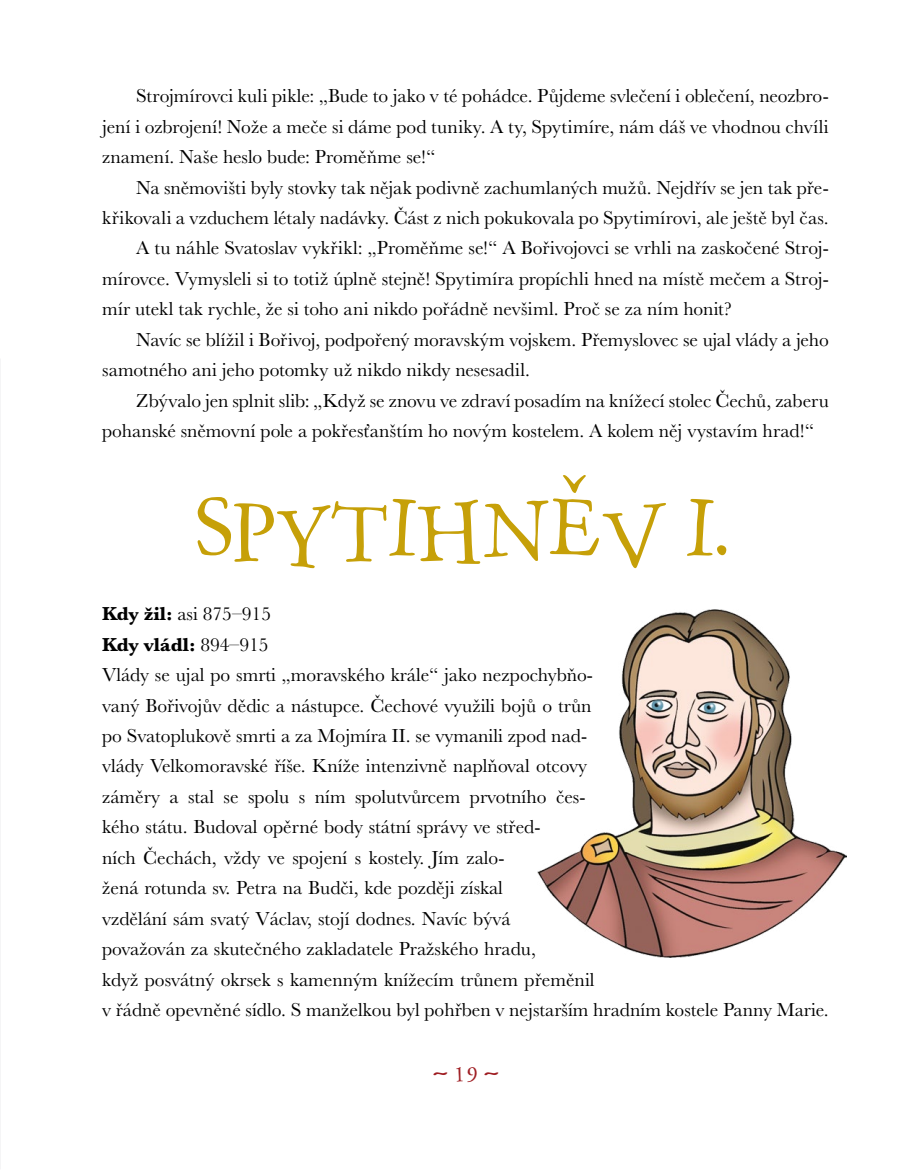
<style>
.page{position:relative;width:915px;height:1170px;background:#fff}
.page>*{position:absolute;margin:0;border:0;box-sizing:border-box;transform-origin:0 0}
.t1{font:90px "TT P22 Garamouche";letter-spacing:-.02em;color:#c6a008}
.t2{font:24px "TT P22 Garamouche";color:#9f1e23;scale:1.5 1}
.t3{font:19.5px/30.5px "TT Baskerville";color:#000;text-align:justify}
.s1{font-weight:700}
</style>
<div class="page">
<img style="left:537px;top:609px;width:309px;height:348px">
<p class="t3" style="left:102px;top:80px;width:728px;text-indent:34px">Strojmírovci kuli pikle: „Bude to jako v té pohádce. Půjdeme svlečení i oblečení, neozbro‑ jení i ozbrojení! Nože a meče si dáme pod tuniky. A ty, Spytimíre, nám dáš ve vhodnou chvíli znamení. Naše heslo bude: Proměňme se!“</p>
<p class="t3" style="left:136px;top:172px;width:693px">Na sněmovišti byly stovky tak nějak podivně zachumlaných mužů. Nejdřív se jen tak pře‑</p>
<p class="t3" style="left:102px;top:202px;width:727px">křikovali a vzduchem létaly nadávky. Část z nich pokukovala po Spytimírovi, ale ještě byl čas.</p>
<p class="t3" style="left:136px;top:233px;width:693px">A tu náhle Svatoslav vykřikl: „Proměňme se!“ A Bořivojovci se vrhli na zaskočené Stroj‑</p>
<p class="t3" style="left:102px;top:263px;width:727px">mírovce. Vymysleli si to totiž úplně stejně! Spytimíra propíchli hned na místě mečem a Stroj‑</p>
<p class="t3" style="left:102px;top:294px;width:631px">mír utekl tak rychle, že si toho ani nikdo pořádně nevšiml. Proč se za ním honit?</p>
<p class="t3" style="left:136px;top:324px;width:693px">Navíc se blížil i Bořivoj, podpořený moravským vojskem. Přemyslovec se ujal vlády a jeho</p>
<p class="t3" style="left:102px;top:354px;width:429px">samotného ani jeho potomky už nikdo nikdy nesesadil.</p>
<p class="t3" style="left:136px;top:385px;width:694px">Zbývalo jen splnit slib: „Když se znovu ve zdraví posadím na knížecí stolec Čechů, zaberu</p>
<p class="t3" style="left:102px;top:415px;width:712px">pohanské sněmovní pole a pokřesťanštím ho novým kostelem. A kolem něj vystavím hrad!“</p>
<h1 class="t1" style="left:195px;top:471px;width:529px">SPYTIHNĚV I.</h1>
<p class="t3" style="left:102px;top:598px;width:728px;text-align:left"><span class="s1">Kdy žil:</span> asi 875–915<br><span class="s1">Kdy vládl:</span> 894–915<br>Vlády se ujal po smrti „moravského krále“ jako nezpochybňo‑<br>vaný Bořivojův dědic a nástupce. Čechové využili bojů o trůn<br>po Svatoplukově smrti a za Mojmíra II. se vymanili zpod nad‑<br>vlády Velkomoravské říše. Kníže intenzivně naplňoval otcovy<br>záměry a stal se spolu s ním spolutvůrcem prvotního čes‑<br>kého státu. Budoval opěrné body státní správy ve střed‑<br>ních Čechách, vždy ve spojení s kostely. Jím zalo‑<br>žená rotunda sv. Petra na Budči, kde později získal<br>vzdělání sám svatý Václav, stojí dodnes. Navíc bývá<br>považován za skutečného zakladatele Pražského hradu,<br>když posvátný okrsek s kamenným knížecím trůnem přeměnil<br>v řádně opevněné sídlo. S manželkou byl pohřben v nejstarším hradním kostele Panny Marie.</p>
<p class="t2" style="left:432px;top:1056px;width:46px">~ 19 ~</p>
</div>
